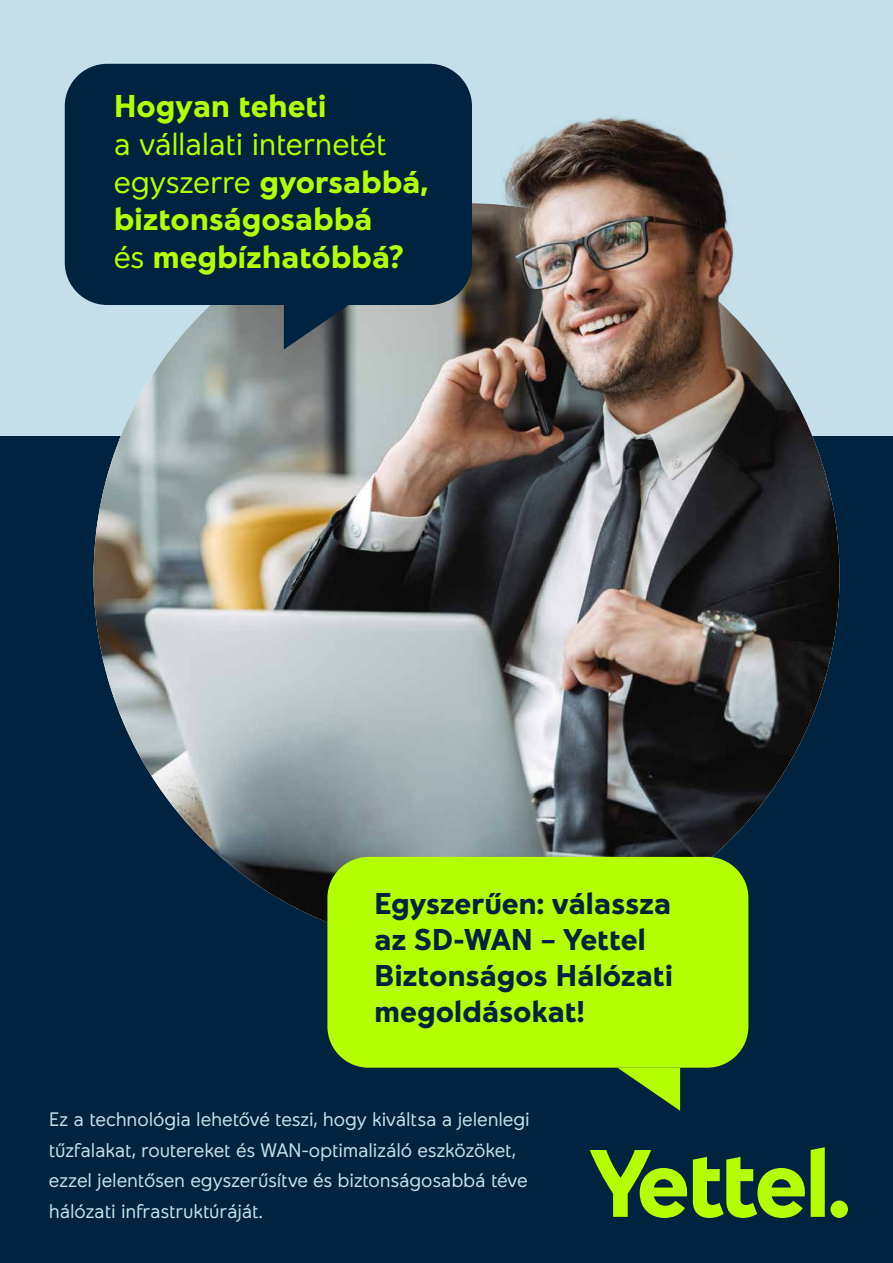
<style>
.page{position:relative;width:893px;height:1263px;background:#002340}
.page>*{position:absolute;margin:0;border:0;box-sizing:border-box;transform-origin:0 0}
.t1{font:700 31.5px/37.8px "Yettel";letter-spacing:-.005em;color:#b4ff00}
.t2{font:700 30px/36px "Yettel";letter-spacing:-.005em;color:#002340}
.t3{font:300 19.5px/30.8px "Yettel";letter-spacing:-.01em;color:#c4dfe9}
.s1{font-weight:300}
</style>
<div class="page">
<div style="left:0;top:0;width:893px;height:436px;background:#c4dfe9"></div>
<img style="left:94px;top:303px;width:745px;height:626px">
<svg style="left:590px;top:1147px;width:235px;height:71px"></svg>
<div style="left:830px;top:1200px;width:18px;height:18px;background:#b4ff00;border-radius:50%"></div>
<img style="left:370px;top:85px;width:423px;height:406px">
<div style="left:327px;top:857px;width:421px;height:211px;background:#b4ff00;border-radius:41px"></div>
<svg style="left:618px;top:1068px;width:62px;height:43px"></svg>
<div style="left:65px;top:64px;width:407px;height:241px;background:#002340;border-radius:43px"></div>
<svg style="left:284px;top:305px;width:65px;height:44px;background:#283b4b"></svg>
<h1 class="t1" style="left:114px;top:88px;width:215px">Hogyan teheti</h1>
<h1 class="t1" style="left:114px;top:126px;width:316px"><span class="s1">a vállalati internetét egyszerre</span> gyorsabbá, biztonságosabbá<br><span class="s1">és</span> megbízhatóbbá?</h1>
<h2 class="t2" style="left:374px;top:886px;width:300px">Egyszerűen: válassza az SD-WAN – Yettel<br>Biztonságos Hálózati megoldásokat!</h2>
<p class="t3" style="left:49px;top:1104px;width:482px">Ez a technológia lehetővé teszi, hogy kiváltsa a jelenlegi tűzfalakat, routereket és WAN-optimalizáló eszközöket, ezzel jelentősen egyszerűsítve és biztonságosabbá téve hálózati infrastruktúráját.</p>
</div>
